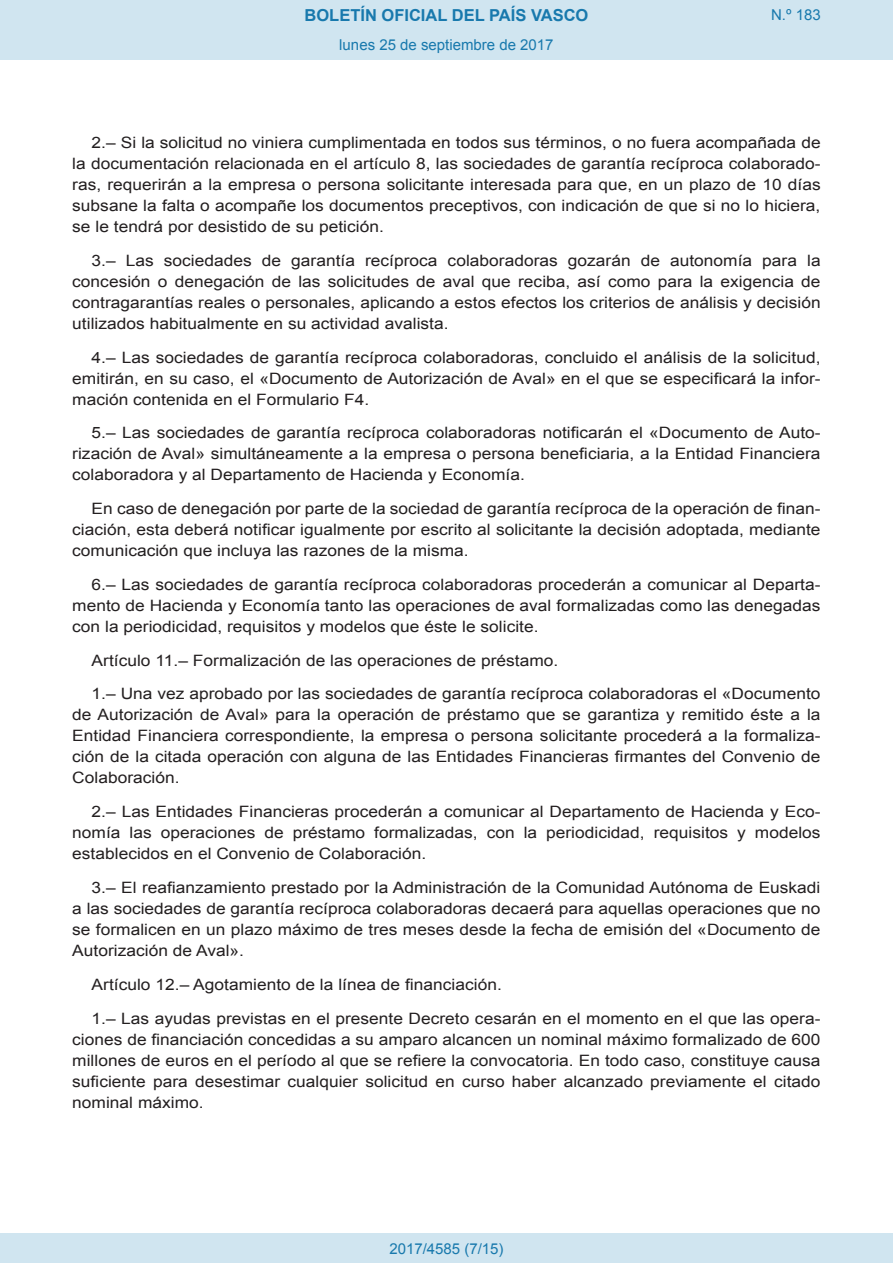
<style>
.page{position:relative;width:893px;height:1263px;background:#fff}
.page>*{position:absolute;margin:0;border:0;box-sizing:border-box;transform-origin:0 0}
.t1{font:700 16.5px "Arial";color:#1879ad}
.BOPVDetalle{font:15.6px/21px "Arial";color:#231f20;text-align:justify;scale:1.11 1}
.Paginacion_Centro{font:15px "Arial";color:#1879ad}
</style>
<div class="page">
<div style="left:0;top:0;width:893px;height:60px;background:#d0e5f0"></div>
<div style="left:0;top:1233px;width:893px;height:30px;background:#d0e5f0"></div>
<p class="t1" style="left:305px;top:4px;width:285px">BOLETÍN OFICIAL DEL PAÍS VASCO</p>
<p class="Paginacion_Centro" style="left:339px;top:35px;width:216px">lunes 25 de septiembre de 2017</p>
<p class="Paginacion_Centro" style="left:771px;top:5px;width:51px">N.º 183</p>
<p class="BOPVDetalle" style="left:72px;top:132px;width:676px;text-indent:19px">2.– Si la solicitud no viniera cumplimentada en todos sus términos, o no fuera acompañada de la documentación relacionada en el artículo 8, las sociedades de garantía recíproca colaborado&shy;ras, requerirán a la empresa o persona solicitante interesada para que, en un plazo de 10 días subsane la falta o acompañe los documentos preceptivos, con indicación de que si no lo hiciera, se le tendrá por desistido de su petición.</p>
<p class="BOPVDetalle" style="left:72px;top:250px;width:676px;text-indent:19px">3.– Las sociedades de garantía recíproca colaboradoras gozarán de autonomía para la concesión o denegación de las solicitudes de aval que reciba, así como para la exigencia de contragarantías reales o personales, aplicando a estos efectos los criterios de análisis y decisión utilizados habitualmente en su actividad avalista.</p>
<p class="BOPVDetalle" style="left:72px;top:347px;width:676px;text-indent:19px">4.– Las sociedades de garantía recíproca colaboradoras, concluido el análisis de la solicitud, emitirán, en su caso, el «Documento de Autorización de Aval» en el que se especificará la infor&shy;mación contenida en el Formulario F4.</p>
<p class="BOPVDetalle" style="left:72px;top:423px;width:676px;text-indent:19px">5.– Las sociedades de garantía recíproca colaboradoras notificarán el «Documento de Auto&shy;rización de Aval» simultáneamente a la empresa o persona beneficiaria, a la Entidad Financiera colaboradora y al Departamento de Hacienda y Economía.</p>
<p class="BOPVDetalle" style="left:72px;top:498px;width:676px;text-indent:19px">En caso de denegación por parte de la sociedad de garantía recíproca de la operación de finan&shy;ciación, esta deberá notificar igualmente por escrito al solicitante la decisión adoptada, mediante comunicación que incluya las razones de la misma.</p>
<p class="BOPVDetalle" style="left:72px;top:574px;width:676px;text-indent:19px">6.– Las sociedades de garantía recíproca colaboradoras procederán a comunicar al Departa&shy;mento de Hacienda y Economía tanto las operaciones de aval formalizadas como las denegadas con la periodicidad, requisitos y modelos que éste le solicite.</p>
<p class="BOPVDetalle" style="left:92px;top:650px;width:422px">Artículo 11.– Formalización de las operaciones de préstamo.</p>
<p class="BOPVDetalle" style="left:72px;top:684px;width:676px;text-indent:19px">1.– Una vez aprobado por las sociedades de garantía recíproca colaboradoras el «Documento de Autorización de Aval» para la operación de préstamo que se garantiza y remitido éste a la Entidad Financiera correspondiente, la empresa o persona solicitante procederá a la formaliza&shy;ción de la citada operación con alguna de las Entidades Financieras firmantes del Convenio de Colaboración.</p>
<p class="BOPVDetalle" style="left:72px;top:801px;width:676px;text-indent:19px">2.– Las Entidades Financieras procederán a comunicar al Departamento de Hacienda y Eco&shy;nomía las operaciones de préstamo formalizadas, con la periodicidad, requisitos y modelos establecidos en el Convenio de Colaboración.</p>
<p class="BOPVDetalle" style="left:72px;top:877px;width:676px;text-indent:19px">3.– El reafianzamiento prestado por la Administración de la Comunidad Autónoma de Euskadi a las sociedades de garantía recíproca colaboradoras decaerá para aquellas operaciones que no se formalicen en un plazo máximo de tres meses desde la fecha de emisión del «Documento de Autorización de Aval».</p>
<p class="BOPVDetalle" style="left:92px;top:974px;width:371px">Artículo 12.– Agotamiento de la línea de financiación.</p>
<p class="BOPVDetalle" style="left:72px;top:1008px;width:676px;text-indent:19px">1.– Las ayudas previstas en el presente Decreto cesarán en el momento en el que las opera&shy;ciones de financiación concedidas a su amparo alcancen un nominal máximo formalizado de 600 millones de euros en el período al que se refiere la convocatoria. En todo caso, constituye causa suficiente para desestimar cualquier solicitud en curso haber alcanzado previamente el citado nominal máximo.</p>
<p class="Paginacion_Centro" style="left:389px;top:1238px;width:116px">2017/4585 (7/15)</p>
</div>
